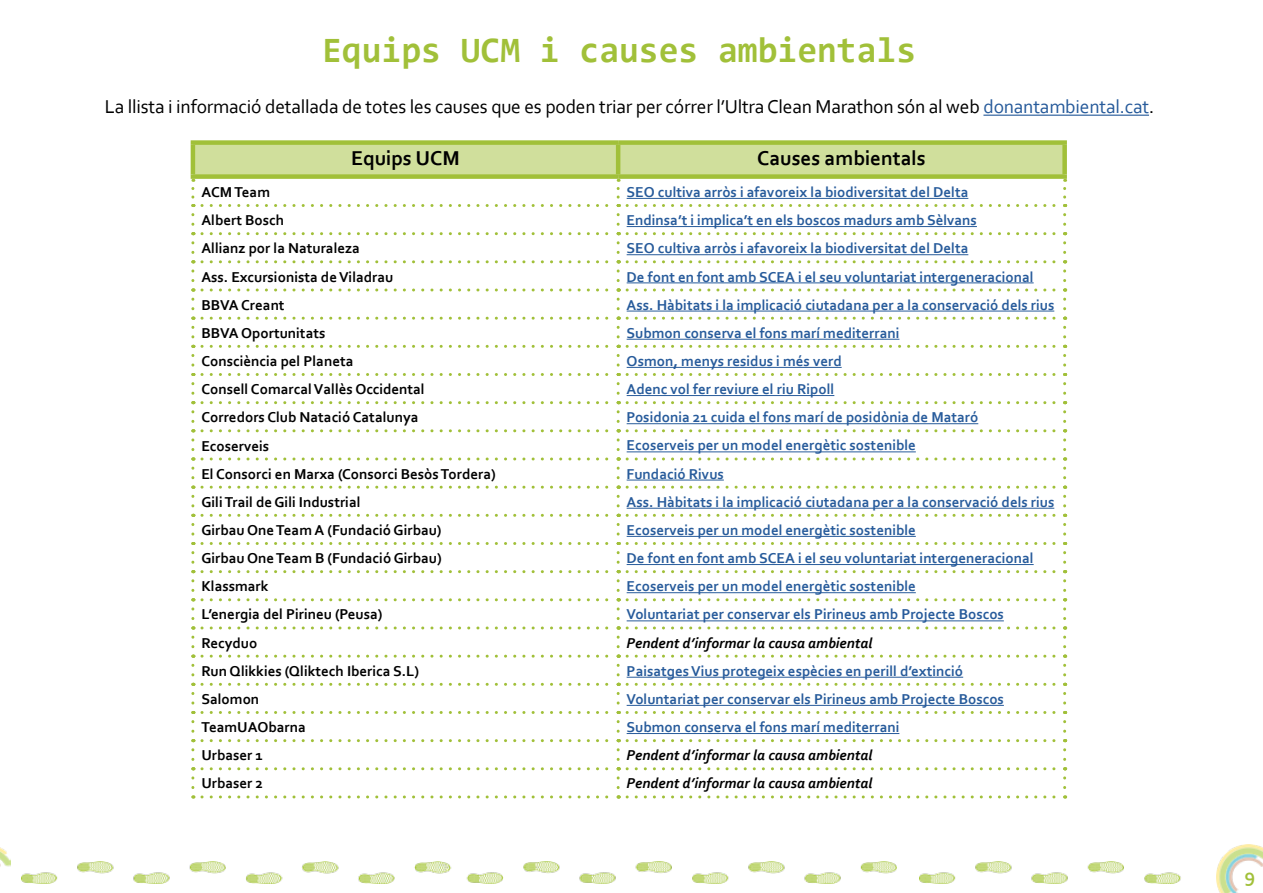
<style>
.page{position:relative;width:1263px;height:893px;background:#fff}
.page>*{position:absolute;margin:0;border:0;box-sizing:border-box;transform-origin:0 0}
.t1{font:700 36px "Consolas";color:#a1c039}
.t2{font:700 21px "Corbel";color:#000}
.t3{font:19.5px "Corbel";letter-spacing:-.01em;color:#000}
.t4{font:700 19.5px "Corbel";color:#a1c039}
.t5{font:700 15px "Corbel";color:#275b9b}
.t6{font:700 15px "Corbel";color:#000}
.t7{font:italic 700 15px "Corbel";color:#000}
.s1{color:#275b9b}
</style>
<div class="page">
<img style="left:0;top:847px;width:11px;height:20px">
<img style="left:1216px;top:844px;width:47px;height:49px">
<img style="left:22px;top:862px;width:874px;height:22px">
<img style="left:920px;top:862px;width:261px;height:22px">
<hr style="left:983px;top:115px;width:166px;height:1px;background:#275b9b">
<svg style="left:202px;top:204px;width:418px;height:20px"></svg>
<svg style="left:202px;top:232px;width:418px;height:20px"></svg>
<svg style="left:202px;top:260px;width:418px;height:21px"></svg>
<svg style="left:202px;top:288px;width:418px;height:21px"></svg>
<svg style="left:202px;top:317px;width:418px;height:20px"></svg>
<svg style="left:202px;top:345px;width:418px;height:20px"></svg>
<svg style="left:202px;top:373px;width:418px;height:20px"></svg>
<svg style="left:202px;top:401px;width:418px;height:20px"></svg>
<svg style="left:202px;top:429px;width:418px;height:21px"></svg>
<svg style="left:202px;top:457px;width:418px;height:21px"></svg>
<svg style="left:202px;top:486px;width:418px;height:20px"></svg>
<svg style="left:202px;top:514px;width:418px;height:20px"></svg>
<svg style="left:202px;top:542px;width:418px;height:20px"></svg>
<svg style="left:202px;top:570px;width:418px;height:20px"></svg>
<svg style="left:202px;top:598px;width:418px;height:21px"></svg>
<svg style="left:202px;top:626px;width:418px;height:21px"></svg>
<svg style="left:202px;top:655px;width:418px;height:20px"></svg>
<svg style="left:202px;top:683px;width:418px;height:20px"></svg>
<svg style="left:202px;top:711px;width:418px;height:20px"></svg>
<svg style="left:202px;top:739px;width:418px;height:20px"></svg>
<svg style="left:202px;top:795px;width:417px;height:3px"></svg>
<svg style="left:627px;top:795px;width:439px;height:3px"></svg>
<div style="left:191px;top:140px;width:427px;height:5px;background:#a1c039"></div>
<div style="left:618px;top:140px;width:449px;height:5px;background:#a1c039"></div>
<div style="left:1062px;top:145px;width:5px;height:29px;background:#a8c447"></div>
<svg style="left:191px;top:143px;width:875px;height:54px"></svg>
<svg style="left:191px;top:204px;width:3px;height:20px"></svg>
<svg style="left:627px;top:204px;width:439px;height:20px"></svg>
<svg style="left:191px;top:232px;width:3px;height:20px"></svg>
<svg style="left:627px;top:232px;width:439px;height:20px"></svg>
<svg style="left:191px;top:260px;width:3px;height:21px"></svg>
<svg style="left:627px;top:260px;width:439px;height:21px"></svg>
<svg style="left:191px;top:288px;width:3px;height:21px"></svg>
<svg style="left:627px;top:288px;width:439px;height:21px"></svg>
<svg style="left:191px;top:317px;width:3px;height:20px"></svg>
<svg style="left:627px;top:317px;width:439px;height:20px"></svg>
<svg style="left:191px;top:345px;width:3px;height:20px"></svg>
<svg style="left:627px;top:345px;width:439px;height:20px"></svg>
<svg style="left:191px;top:373px;width:3px;height:20px"></svg>
<svg style="left:627px;top:373px;width:439px;height:20px"></svg>
<svg style="left:191px;top:401px;width:3px;height:20px"></svg>
<svg style="left:627px;top:401px;width:439px;height:20px"></svg>
<svg style="left:191px;top:429px;width:3px;height:21px"></svg>
<svg style="left:627px;top:429px;width:439px;height:21px"></svg>
<svg style="left:191px;top:457px;width:3px;height:21px"></svg>
<svg style="left:627px;top:457px;width:439px;height:21px"></svg>
<svg style="left:191px;top:486px;width:3px;height:20px"></svg>
<svg style="left:627px;top:486px;width:439px;height:20px"></svg>
<svg style="left:191px;top:514px;width:3px;height:20px"></svg>
<svg style="left:627px;top:514px;width:439px;height:20px"></svg>
<svg style="left:191px;top:542px;width:3px;height:20px"></svg>
<svg style="left:627px;top:542px;width:439px;height:20px"></svg>
<svg style="left:191px;top:570px;width:3px;height:20px"></svg>
<svg style="left:627px;top:570px;width:439px;height:20px"></svg>
<svg style="left:191px;top:598px;width:3px;height:21px"></svg>
<svg style="left:627px;top:598px;width:439px;height:21px"></svg>
<svg style="left:191px;top:626px;width:3px;height:21px"></svg>
<svg style="left:627px;top:626px;width:439px;height:21px"></svg>
<svg style="left:191px;top:655px;width:3px;height:20px"></svg>
<svg style="left:627px;top:655px;width:439px;height:20px"></svg>
<svg style="left:191px;top:683px;width:3px;height:20px"></svg>
<svg style="left:627px;top:683px;width:439px;height:20px"></svg>
<svg style="left:191px;top:711px;width:3px;height:20px"></svg>
<svg style="left:627px;top:711px;width:439px;height:20px"></svg>
<svg style="left:191px;top:739px;width:3px;height:20px"></svg>
<svg style="left:627px;top:739px;width:439px;height:20px"></svg>
<svg style="left:191px;top:767px;width:3px;height:21px"></svg>
<svg style="left:202px;top:767px;width:418px;height:21px"></svg>
<svg style="left:627px;top:767px;width:439px;height:21px"></svg>
<hr style="left:627px;top:198px;width:341px;height:1px;background:#275b9b">
<hr style="left:627px;top:226px;width:350px;height:1px;background:#275b9b">
<hr style="left:627px;top:254px;width:341px;height:1px;background:#275b9b">
<hr style="left:627px;top:282px;width:407px;height:1px;background:#275b9b">
<hr style="left:627px;top:311px;width:427px;height:1px;background:#275b9b">
<hr style="left:627px;top:339px;width:272px;height:1px;background:#275b9b">
<hr style="left:627px;top:367px;width:215px;height:1px;background:#275b9b">
<hr style="left:627px;top:395px;width:207px;height:1px;background:#275b9b">
<hr style="left:627px;top:423px;width:351px;height:1px;background:#275b9b">
<hr style="left:627px;top:451px;width:289px;height:1px;background:#275b9b">
<hr style="left:627px;top:480px;width:97px;height:1px;background:#275b9b">
<hr style="left:627px;top:508px;width:427px;height:1px;background:#275b9b">
<hr style="left:627px;top:536px;width:289px;height:1px;background:#275b9b">
<hr style="left:627px;top:564px;width:407px;height:1px;background:#275b9b">
<hr style="left:627px;top:592px;width:289px;height:1px;background:#275b9b">
<hr style="left:627px;top:620px;width:377px;height:1px;background:#275b9b">
<hr style="left:627px;top:677px;width:336px;height:1px;background:#275b9b">
<hr style="left:627px;top:705px;width:377px;height:1px;background:#275b9b">
<hr style="left:627px;top:733px;width:272px;height:1px;background:#275b9b">
<h1 class="t1" style="left:322px;top:27px;width:596px">Equips UCM i causes ambientals</h1>
<h3 class="t3" style="left:105px;top:95px;width:1051px">La llista i informació detallada de totes les causes que es poden triar per córrer l’Ultra Clean Marathon són al web <span class="s1">donantambiental.cat</span>.</h3>
<h2 class="t2" style="left:351px;top:145px;width:110px">Equips UCM</h2>
<h2 class="t2" style="left:757px;top:145px;width:170px">Causes ambientals</h2>
<p class="t6" style="left:201px;top:183px;width:70px">ACM Team</p>
<p class="t5" style="left:627px;top:183px;width:343px">SEO cultiva arròs i afavoreix la biodiversitat del Delta</p>
<p class="t6" style="left:201px;top:211px;width:84px">Albert Bosch</p>
<p class="t5" style="left:627px;top:211px;width:352px">Endinsa’t i implica’t en els boscos madurs amb Sèlvans</p>
<p class="t6" style="left:201px;top:239px;width:160px">Allianz por la Naturaleza</p>
<p class="t5" style="left:627px;top:239px;width:343px">SEO cultiva arròs i afavoreix la biodiversitat del Delta</p>
<p class="t6" style="left:201px;top:267px;width:193px">Ass. Excursionista de Viladrau</p>
<p class="t5" style="left:627px;top:267px;width:409px">De font en font amb SCEA i el seu voluntariat intergeneracional</p>
<p class="t6" style="left:201px;top:295px;width:85px">BBVA Creant</p>
<p class="t5" style="left:627px;top:295px;width:429px">Ass. Hàbitats i la implicació ciutadana per a la conservació dels rius</p>
<p class="t6" style="left:201px;top:324px;width:126px">BBVA Oportunitats</p>
<p class="t5" style="left:627px;top:324px;width:274px">Submon conserva el fons marí mediterrani</p>
<p class="t6" style="left:201px;top:352px;width:154px">Consciència pel Planeta</p>
<p class="t5" style="left:627px;top:352px;width:217px">Osmon, menys residus i més verd</p>
<p class="t6" style="left:201px;top:380px;width:225px">Consell Comarcal Vallès Occidental</p>
<p class="t5" style="left:627px;top:380px;width:209px">Adenc vol fer reviure el riu Ripoll</p>
<p class="t6" style="left:201px;top:408px;width:219px">Corredors Club Natació Catalunya</p>
<p class="t5" style="left:627px;top:408px;width:353px">Posidonia 21 cuida el fons marí de posidònia de Mataró</p>
<p class="t6" style="left:201px;top:436px;width:69px">Ecoserveis</p>
<p class="t5" style="left:627px;top:436px;width:291px">Ecoserveis per un model energètic sostenible</p>
<p class="t6" style="left:201px;top:464px;width:296px">El Consorci en Marxa (Consorci Besòs Tordera)</p>
<p class="t5" style="left:627px;top:464px;width:99px">Fundació Rivus</p>
<p class="t6" style="left:201px;top:493px;width:161px">Gili Trail de Gili Industrial</p>
<p class="t5" style="left:627px;top:492px;width:429px">Ass. Hàbitats i la implicació ciutadana per a la conservació dels rius</p>
<p class="t6" style="left:201px;top:521px;width:242px">Girbau One Team A (Fundació Girbau)</p>
<p class="t5" style="left:627px;top:521px;width:291px">Ecoserveis per un model energètic sostenible</p>
<p class="t6" style="left:201px;top:549px;width:242px">Girbau One Team B (Fundació Girbau)</p>
<p class="t5" style="left:627px;top:549px;width:409px">De font en font amb SCEA i el seu voluntariat intergeneracional</p>
<p class="t6" style="left:201px;top:577px;width:69px">Klassmark</p>
<p class="t5" style="left:627px;top:577px;width:291px">Ecoserveis per un model energètic sostenible</p>
<p class="t6" style="left:201px;top:605px;width:183px">L’energia del Pirineu (Peusa)</p>
<p class="t5" style="left:627px;top:605px;width:379px">Voluntariat per conservar els Pirineus amb Projecte Boscos</p>
<p class="t6" style="left:201px;top:633px;width:58px">Recyduo</p>
<p class="t7" style="left:627px;top:633px;width:247px">Pendent d’informar la causa ambiental</p>
<p class="t6" style="left:201px;top:661px;width:219px">Run Qlikkies (Qliktech Iberica S.L)</p>
<p class="t5" style="left:627px;top:661px;width:338px">Paisatges Vius protegeix espècies en perill d’extinció</p>
<p class="t6" style="left:201px;top:690px;width:59px">Salomon</p>
<p class="t5" style="left:627px;top:690px;width:379px">Voluntariat per conservar els Pirineus amb Projecte Boscos</p>
<p class="t6" style="left:201px;top:718px;width:106px">TeamUAObarna</p>
<p class="t5" style="left:627px;top:718px;width:274px">Submon conserva el fons marí mediterrani</p>
<p class="t6" style="left:201px;top:746px;width:63px">Urbaser 1</p>
<p class="t7" style="left:627px;top:746px;width:247px">Pendent d’informar la causa ambiental</p>
<p class="t6" style="left:201px;top:774px;width:63px">Urbaser 2</p>
<p class="t7" style="left:627px;top:774px;width:247px">Pendent d’informar la causa ambiental</p>
<h3 class="t4" style="left:1244px;top:864px;width:12px">9</h3>
</div>
